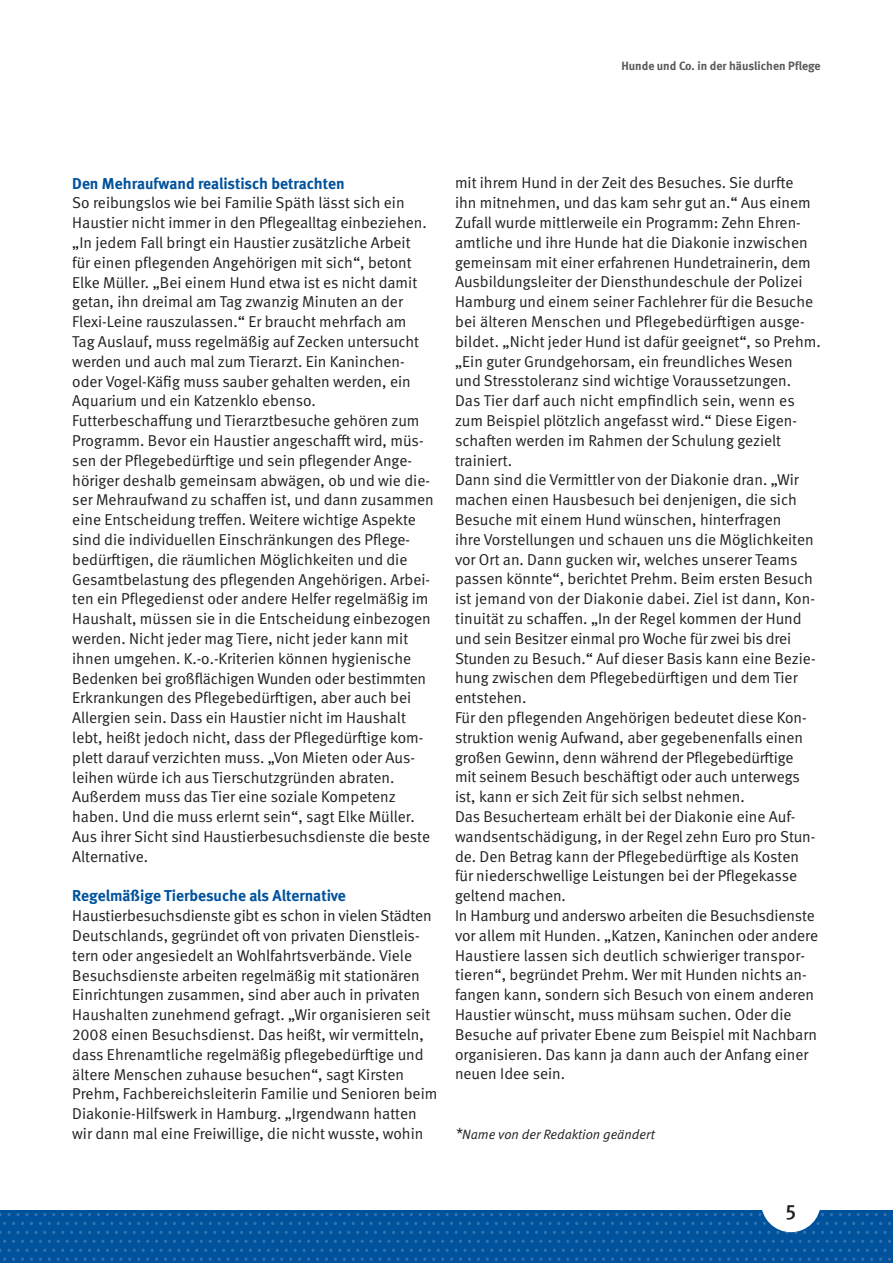
<style>
.page{position:relative;width:893px;height:1263px;background:#fff}
.page>*{position:absolute;margin:0;border:0;box-sizing:border-box;transform-origin:0 0}
.t1{font:500 21px "DGUV Meta";color:#231f20}
.t2{font:15.75px/19.8px "DGUV Meta";color:#231f20}
.t3{font:700 15.75px "DGUV Meta";color:#00529c}
.t4{font:italic 13.5px "DGUV Meta";color:#231f20}
.t5{font:700 12px "DGUV Meta";color:#58595b}
.s1{font-size:15.75px}
</style>
<div class="page">
<div style="left:0;top:1210px;width:893px;height:53px;background:#00529c"></div>
<svg style="left:656px;top:1222px;width:38px;height:3px"></svg>
<svg style="left:513px;top:1222px;width:38px;height:3px"></svg>
<svg style="left:361px;top:1222px;width:47px;height:3px"></svg>
<svg style="left:218px;top:1222px;width:38px;height:3px"></svg>
<svg style="left:75px;top:1222px;width:38px;height:3px"></svg>
<svg style="left:656px;top:1240px;width:38px;height:3px"></svg>
<svg style="left:513px;top:1240px;width:38px;height:3px"></svg>
<svg style="left:361px;top:1240px;width:47px;height:3px"></svg>
<svg style="left:218px;top:1240px;width:38px;height:3px"></svg>
<svg style="left:75px;top:1240px;width:38px;height:3px"></svg>
<svg style="left:723px;top:1213px;width:38px;height:3px"></svg>
<svg style="left:580px;top:1213px;width:38px;height:3px"></svg>
<svg style="left:437px;top:1213px;width:38px;height:3px"></svg>
<svg style="left:294px;top:1213px;width:38px;height:3px"></svg>
<svg style="left:151px;top:1213px;width:38px;height:3px"></svg>
<svg style="left:8px;top:1213px;width:38px;height:3px"></svg>
<svg style="left:723px;top:1231px;width:38px;height:3px"></svg>
<svg style="left:580px;top:1231px;width:38px;height:3px"></svg>
<svg style="left:437px;top:1231px;width:38px;height:3px"></svg>
<svg style="left:294px;top:1231px;width:38px;height:3px"></svg>
<svg style="left:151px;top:1231px;width:38px;height:3px"></svg>
<svg style="left:8px;top:1231px;width:38px;height:3px"></svg>
<svg style="left:544px;top:1249px;width:173px;height:12px"></svg>
<svg style="left:356px;top:1249px;width:187px;height:12px"></svg>
<svg style="left:182px;top:1249px;width:173px;height:12px"></svg>
<svg style="left:811px;top:1222px;width:26px;height:3px"></svg>
<svg style="left:799px;top:1240px;width:38px;height:3px"></svg>
<svg style="left:875px;top:1213px;width:18px;height:3px"></svg>
<svg style="left:875px;top:1231px;width:18px;height:3px"></svg>
<svg style="left:718px;top:1249px;width:175px;height:12px"></svg>
<div style="left:761px;top:1172px;width:60px;height:60px;background:#fff;border-radius:50%"></div>
<svg style="left:0;top:1249px;width:181px;height:12px"></svg>
<p class="t5" style="left:621px;top:58px;width:201px">Hunde und Co. in der häuslichen Pflege</p>
<p class="t3" style="left:72px;top:174px;width:274px">Den Mehraufwand realistisch betrachten</p>
<p class="t2" style="left:72px;top:193px;width:363px">So reibungslos wie bei Familie Späth lässt sich ein Haustier nicht immer in den Pflegealltag einbeziehen. „In jedem Fall bringt ein Haustier zusätzliche Arbeit<br>für einen pflegenden Angehörigen mit sich“, betont Elke Müller. „Bei einem Hund etwa ist es nicht damit getan, ihn dreimal am Tag zwanzig Minuten an der Flexi-Leine rauszulassen.“ Er braucht mehrfach am<br>Tag Auslauf, muss regelmäßig auf Zecken untersucht werden und auch mal zum Tierarzt. Ein Kaninchen&shy;oder Vogel-Käfig muss sauber gehalten werden, ein Aquarium und ein Katzenklo ebenso.<br>Futterbeschaffung und Tierarztbesuche gehören zum Programm. Bevor ein Haustier angeschafft wird, müs&shy;sen der Pflegebedürftige und sein pflegender Ange&shy;höriger deshalb gemeinsam abwägen, ob und wie die&shy;ser Mehraufwand zu schaffen ist, und dann zusammen eine Entscheidung treffen. Weitere wichtige Aspekte sind die individuellen Einschränkungen des Pflege&shy;bedürftigen, die räumlichen Möglichkeiten und die Gesamtbelastung des pflegenden Angehörigen. Arbei&shy;ten ein Pflegedienst oder andere Helfer regelmäßig im Haushalt, müssen sie in die Entscheidung einbezogen werden. Nicht jeder mag Tiere, nicht jeder kann mit ihnen umgehen. K.-o.-Kriterien können hygienische Bedenken bei großflächigen Wunden oder bestimmten Erkrankungen des Pflegebedürftigen, aber auch bei Allergien sein. Dass ein Haustier nicht im Haushalt lebt, heißt jedoch nicht, dass der Pflegedürftige kom&shy;plett darauf verzichten muss. „Von Mieten oder Aus&shy;leihen würde ich aus Tierschutzgründen abraten.<br>Außerdem muss das Tier eine soziale Kompetenz haben. Und die muss erlernt sein“, sagt Elke Müller.<br>Aus ihrer Sicht sind Haustierbesuchsdienste die beste Alternative.</p>
<p class="t3" style="left:72px;top:886px;width:275px">Regelmäßige Tierbesuche als Alternative</p>
<p class="t2" style="left:72px;top:906px;width:367px">Haustierbesuchsdienste gibt es schon in vielen Städten Deutschlands, gegründet oft von privaten Dienstleis&shy;tern oder angesiedelt an Wohlfahrtsverbände. Viele Besuchsdienste arbeiten regelmäßig mit stationären Einrichtungen zusammen, sind aber auch in privaten Haushalten zunehmend gefragt. „Wir organisieren seit 2008 einen Besuchsdienst. Das heißt, wir vermitteln, dass Ehrenamtliche regelmäßig pflegebedürftige und ältere Menschen zuhause besuchen“, sagt Kirsten Prehm, Fachbereichsleiterin Familie und Senioren beim Diakonie-Hilfswerk in Hamburg. „Irgendwann hatten wir dann mal eine Freiwillige, die nicht wusste, wohin</p>
<p class="t2" style="left:455px;top:173px;width:367px">mit ihrem Hund in der Zeit des Besuches. Sie durfte<br>ihn mitnehmen, und das kam sehr gut an.“ Aus einem Zufall wurde mittlerweile ein Programm: Zehn Ehren&shy;amtliche und ihre Hunde hat die Diakonie inzwischen gemeinsam mit einer erfahrenen Hundetrainerin, dem Ausbildungsleiter der Diensthundeschule der Polizei Hamburg und einem seiner Fachlehrer für die Besuche bei älteren Menschen und Pflegebedürftigen ausge&shy;bildet. „Nicht jeder Hund ist dafür geeignet“, so Prehm. „Ein guter Grundgehorsam, ein freundliches Wesen und Stresstoleranz sind wichtige Voraussetzungen.<br>Das Tier darf auch nicht empfindlich sein, wenn es zum Beispiel plötzlich angefasst wird.“ Diese Eigen&shy;schaften werden im Rahmen der Schulung gezielt trainiert.<br>Dann sind die Vermittler von der Diakonie dran. „Wir machen einen Hausbesuch bei denjenigen, die sich Besuche mit einem Hund wünschen, hinterfragen<br>ihre Vorstellungen und schauen uns die Möglichkeiten vor Ort an. Dann gucken wir, welches unserer Teams passen könnte“, berichtet Prehm. Beim ersten Besuch ist jemand von der Diakonie dabei. Ziel ist dann, Kon&shy;tinuität zu schaffen. „In der Regel kommen der Hund und sein Besitzer einmal pro Woche für zwei bis drei Stunden zu Besuch.“ Auf dieser Basis kann eine Bezie&shy;hung zwischen dem Pflegebedürftigen und dem Tier entstehen.<br>Für den pflegenden Angehörigen bedeutet diese Kon&shy;struktion wenig Aufwand, aber gegebenenfalls einen großen Gewinn, denn während der Pflegebedürftige<br>mit seinem Besuch beschäftigt oder auch unterwegs ist, kann er sich Zeit für sich selbst nehmen.<br>Das Besucherteam erhält bei der Diakonie eine Auf&shy;wandsentschädigung, in der Regel zehn Euro pro Stun&shy;de. Den Betrag kann der Pflegebedürftige als Kosten für niederschwellige Leistungen bei der Pflegekasse geltend machen.<br>In Hamburg und anderswo arbeiten die Besuchsdienste vor allem mit Hunden. „Katzen, Kaninchen oder andere Haustiere lassen sich deutlich schwieriger transpor&shy;tieren“, begründet Prehm. Wer mit Hunden nichts an&shy;fangen kann, sondern sich Besuch von einem anderen Haustier wünscht, muss mühsam suchen. Oder die Besuche auf privater Ebene zum Beispiel mit Nachbarn organisieren. Das kann ja dann auch der Anfang einer neuen Idee sein.</p>
<p class="t4" style="left:455px;top:1126px;width:201px"><span class="s1">*</span>Name von der Redaktion geändert</p>
<h1 class="t1" style="left:786px;top:1200px;width:12px">5</h1>
</div>
